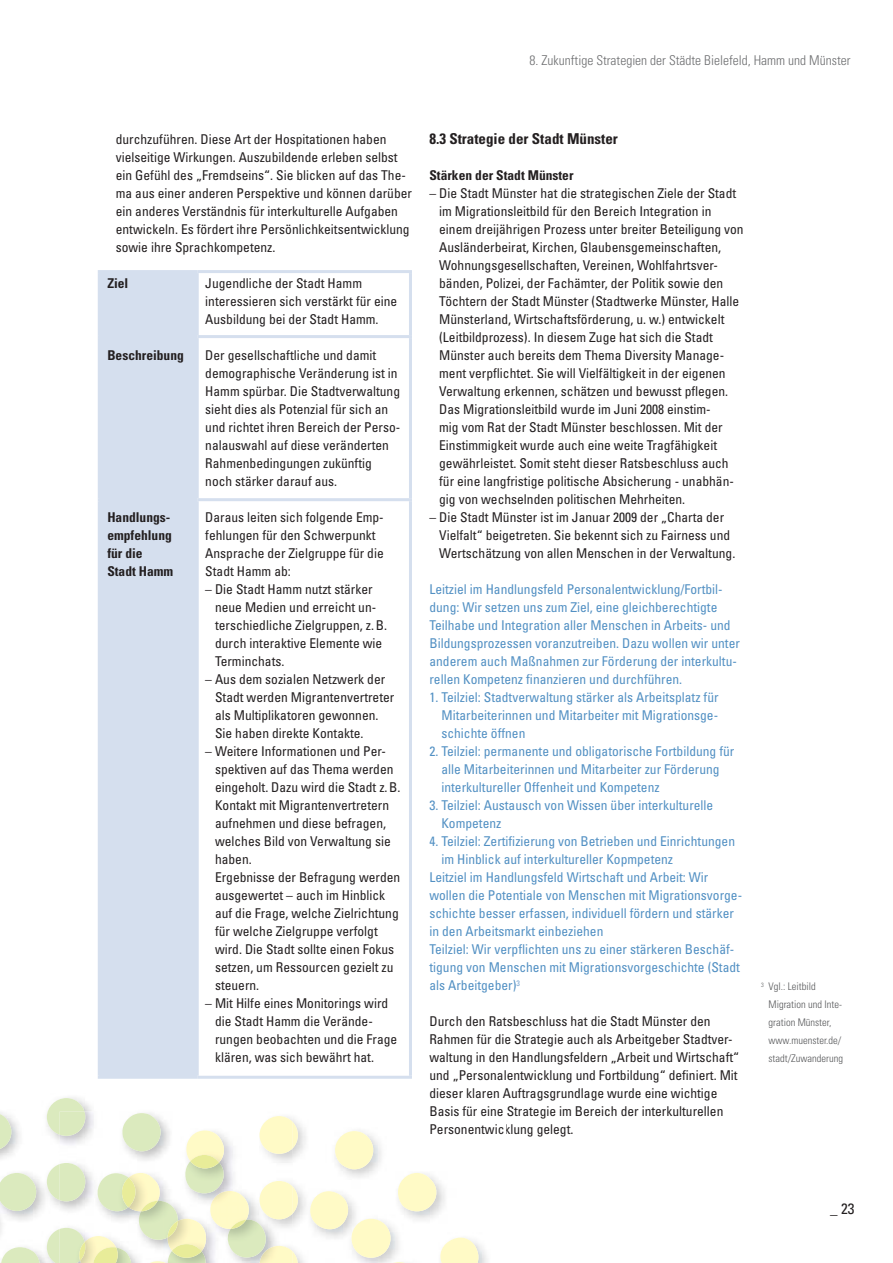
<style>
.page{position:relative;width:893px;height:1263px;background:#fff}
.page>*{position:absolute;margin:0;border:0;box-sizing:border-box;transform-origin:0 0}
.t1{font:700 condensed 15px "Univers LT Std";color:#231f20}
.t2{font:condensed 15px "Univers LT Std";color:#231f20}
.t3{font:condensed 13.5px/18px "Univers LT Std";color:#231f20}
.t4{font:condensed 13.5px/18px "Univers LT Std";color:#5290c3}
.t5{font:700 condensed 13.5px/18px "Univers LT Std";color:#231f20}
.t6{font:300 condensed 13.5px "Univers LT Std";color:#6d6e70}
.t7{font:300 condensed 10.5px/18px "Univers LT Std";color:#58595b}
</style>
<div class="page">
<div style="left:101px;top:273px;width:95px;height:803px;background:#d5dfee"></div>
<hr style="left:197px;top:270px;width:215px;height:3px;background:#d5dfee">
<hr style="left:409px;top:273px;width:3px;height:62px;background:#d5dfee">
<hr style="left:197px;top:498px;width:215px;height:3px;background:#d5dfee">
<hr style="left:409px;top:501px;width:3px;height:575px;background:#d5dfee">
<hr style="left:197px;top:335px;width:215px;height:3px;background:#d5dfee">
<hr style="left:409px;top:338px;width:3px;height:160px;background:#d5dfee">
<hr style="left:197px;top:1076px;width:215px;height:3px;background:#d5dfee">
<hr style="left:98px;top:338px;width:3px;height:160px;background:#d5dfee">
<hr style="left:196px;top:338px;width:3px;height:160px;background:#d5dfee">
<hr style="left:98px;top:270px;width:99px;height:3px;background:#d5dfee">
<hr style="left:98px;top:273px;width:3px;height:62px;background:#d5dfee">
<hr style="left:196px;top:273px;width:3px;height:62px;background:#d5dfee">
<hr style="left:98px;top:335px;width:99px;height:3px;background:#d5dfee">
<hr style="left:98px;top:498px;width:99px;height:3px;background:#d5dfee">
<hr style="left:98px;top:501px;width:3px;height:575px;background:#d5dfee">
<hr style="left:196px;top:501px;width:3px;height:575px;background:#d5dfee">
<hr style="left:98px;top:1076px;width:99px;height:3px;background:#d5dfee">
<img style="left:293px;top:1119px;width:194px;height:144px">
<img style="left:431px;top:1124px;width:56px;height:13px">
<img style="left:219px;top:1137px;width:74px;height:109px">
<img style="left:219px;top:1220px;width:49px;height:43px">
<svg style="left:293px;top:1252px;width:5px;height:11px"></svg>
<img style="left:259px;top:1246px;width:34px;height:17px">
<img style="left:219px;top:1191px;width:31px;height:38px">
<svg style="left:231px;top:1220px;width:15px;height:9px"></svg>
<svg style="left:293px;top:1187px;width:5px;height:26px"></svg>
<img style="left:259px;top:1181px;width:34px;height:38px">
<svg style="left:307px;top:1131px;width:174px;height:132px"></svg>
<img style="left:219px;top:1133px;width:7px;height:29px">
<svg style="left:0;top:1098px;width:219px;height:165px"></svg>
<svg style="left:293px;top:1122px;width:5px;height:26px"></svg>
<img style="left:259px;top:1116px;width:34px;height:38px">
<p class="t6" style="left:530px;top:54px;width:322px">8. Zukunftige Strategien der Städte Bielefeld, Hamm und Münster</p>
<p class="t3" style="left:116px;top:131px;width:298px">durchzuführen. Diese Art der Hospitationen haben vielseitige Wirkungen. Auszubildende erleben selbst ein Gefühl des „Fremdseins“. Sie blicken auf das The&shy;ma aus einer anderen Perspektive und können darüber ein anderes Verständnis für interkulturelle Aufgaben entwickeln. Es fördert ihre Persönlichkeitsentwicklung sowie ihre Sprachkompetenz.</p>
<p class="t1" style="left:429px;top:132px;width:190px">8.3 Strategie der Stadt Münster</p>
<p class="t5" style="left:429px;top:167px;width:145px">Stärken der Stadt Münster</p>
<p class="t3" style="left:439px;top:185px;width:306px;text-indent:-10px">– Die Stadt Münster hat die strategischen Ziele der Stadt im Migrationsleitbild für den Bereich Integration in einem dreijährigen Prozess unter breiter Beteiligung von Ausländerbeirat, Kirchen, Glaubensgemeinschaften, Wohnungsgesellschaften, Vereinen, Wohlfahrtsver&shy;bänden, Polizei, der Fachämter, der Politik sowie den Töchtern der Stadt Münster (Stadtwerke Münster, Halle Münsterland, Wirtschaftsförderung, u. w.) entwickelt (Leitbildprozess). In diesem Zuge hat sich die Stadt Münster auch bereits dem Thema Diversity Manage&shy;ment verpflichtet. Sie will Vielfältigkeit in der eigenen Verwaltung erkennen, schätzen und bewusst pflegen.<br>Das Migrationsleitbild wurde im Juni 2008 einstim-<br>mig vom Rat der Stadt Münster beschlossen. Mit der Einstimmigkeit wurde auch eine weite Tragfähigkeit gewährleistet. Somit steht dieser Ratsbeschluss auch für eine langfristige politische Absicherung - unabhän&shy;gig von wechselnden politischen Mehrheiten.</p>
<p class="t3" style="left:439px;top:509px;width:298px;text-indent:-10px">– Die Stadt Münster ist im Januar 2009 der „Charta der<br>Vielfalt“ beigetreten. Sie bekennt sich zu Fairness und<br>Wertschätzung von allen Menschen in der Verwaltung.</p>
<p class="t4" style="left:429px;top:581px;width:312px">Leitziel im Handlungsfeld Personalentwicklung/Fortbil&shy;dung: Wir setzen uns zum Ziel, eine gleichberechtigte Teilhabe und Integration aller Menschen in Arbeits- und Bildungsprozessen voranzutreiben. Dazu wollen wir unter anderem auch Maßnahmen zur Förderung der interkultu&shy;rellen Kompetenz finanzieren und durchführen.</p>
<p class="t4" style="left:441px;top:689px;width:279px;text-align:justify;text-indent:-12px">1. Teilziel: Stadtverwaltung stärker als Arbeitsplatz für Mitarbeiterinnen und Mitarbeiter mit Migrationsge&shy;schichte öffnen</p>
<p class="t4" style="left:441px;top:743px;width:294px;text-indent:-12px">2. Teilziel: permanente und obligatorische Fortbildung für alle Mitarbeiterinnen und Mitarbeiter zur Förderung interkultureller Offenheit und Kompetenz</p>
<p class="t4" style="left:441px;top:797px;width:273px;text-indent:-12px">3. Teilziel: Austausch von Wissen über interkulturelle<br>Kompetenz</p>
<p class="t4" style="left:429px;top:833px;width:307px">4. Teilziel: Zertifizierung von Betrieben und Einrichtungen</p>
<p class="t4" style="left:441px;top:851px;width:233px">im Hinblick auf interkultureller Kopmpetenz</p>
<p class="t4" style="left:429px;top:869px;width:280px">Leitziel im Handlungsfeld Wirtschaft und Arbeit: Wir</p>
<p class="t4" style="left:429px;top:887px;width:314px">wollen die Potentiale von Menschen mit Migrationsvorge-</p>
<p class="t4" style="left:429px;top:905px;width:306px">schichte besser erfassen, individuell fördern und stärker</p>
<p class="t4" style="left:429px;top:923px;width:175px">in den Arbeitsmarkt einbeziehen</p>
<p class="t4" style="left:429px;top:941px;width:306px">Teilziel: Wir verpflichten uns zu einer stärkeren Beschäf-</p>
<p class="t4" style="left:429px;top:959px;width:312px">tigung von Menschen mit Migrationsvorgeschichte (Stadt</p>
<p class="t4" style="left:429px;top:977px;width:92px">als Arbeitgeber)<sup>3</sup></p>
<p class="t3" style="left:429px;top:1013px;width:311px">Durch den Ratsbeschluss hat die Stadt Münster den Rahmen für die Strategie auch als Arbeitgeber Stadtver&shy;waltung in den Handlungsfeldern „Arbeit und Wirtschaft“ und „Personalentwicklung und Fortbildung“ definiert. Mit dieser klaren Auftragsgrundlage wurde eine wichtige Basis für eine Strategie im Bereich der interkulturellen Personentwicklung gelegt.</p>
<p class="t5" style="left:107px;top:275px;width:23px">Ziel</p>
<p class="t3" style="left:205px;top:275px;width:193px">Jugendliche der Stadt Hamm interessieren sich verstärkt für eine<br>Ausbildung bei der Stadt Hamm.</p>
<p class="t5" style="left:107px;top:347px;width:78px">Beschreibung</p>
<p class="t3" style="left:205px;top:347px;width:196px">Der gesellschaftliche und damit demographische Veränderung ist in Hamm spürbar. Die Stadtverwaltung sieht dies als Potenzial für sich an und richtet ihren Bereich der Perso&shy;nalauswahl auf diese veränderten Rahmenbedingungen zukünftig noch stärker darauf aus.</p>
<p class="t5" style="left:107px;top:509px;width:68px">Handlungs&shy;empfehlung für die<br>Stadt Hamm</p>
<p class="t3" style="left:205px;top:509px;width:180px">Daraus leiten sich folgende Emp&shy;fehlungen für den Schwerpunkt<br>Ansprache der Zielgruppe für die<br>Stadt Hamm ab:</p>
<p class="t3" style="left:215px;top:581px;width:173px;text-indent:-10px">– Die Stadt Hamm nutzt stärker neue Medien und erreicht un&shy;terschiedliche Zielgruppen, z. B. durch interaktive Elemente wie<br>Terminchats.</p>
<p class="t3" style="left:215px;top:671px;width:181px;text-indent:-10px">– Aus dem sozialen Netzwerk der<br>Stadt werden Migrantenvertreter als Multiplikatoren gewonnen.<br>Sie haben direkte Kontakte.</p>
<p class="t3" style="left:215px;top:743px;width:187px;text-indent:-10px">– Weitere Informationen und Per&shy;spektiven auf das Thema werden eingeholt. Dazu wird die Stadt z. B.<br>Kontakt mit Migrantenvertretern aufnehmen und diese befragen, welches Bild von Verwaltung sie haben.<br>Ergebnisse der Befragung werden ausgewertet – auch im Hinblick auf die Frage, welche Zielrichtung für welche Zielgruppe verfolgt wird. Die Stadt sollte einen Fokus setzen, um Ressourcen gezielt zu steuern.</p>
<p class="t3" style="left:215px;top:995px;width:184px;text-indent:-10px">– Mit Hilfe eines Monitorings wird die Stadt Hamm die Verände&shy;rungen beobachten und die Frage klären, was sich bewährt hat.</p>
<p class="t7" style="left:768px;top:978px;width:76px;text-indent:-7px"><sup>3</sup> Vgl.: Leitbild<br>Migration und Inte&shy;gration Münster, www.muenster.de/ stadt/Zuwanderung</p>
<p class="t2" style="left:830px;top:1201px;width:26px">_ 23</p>
</div>
